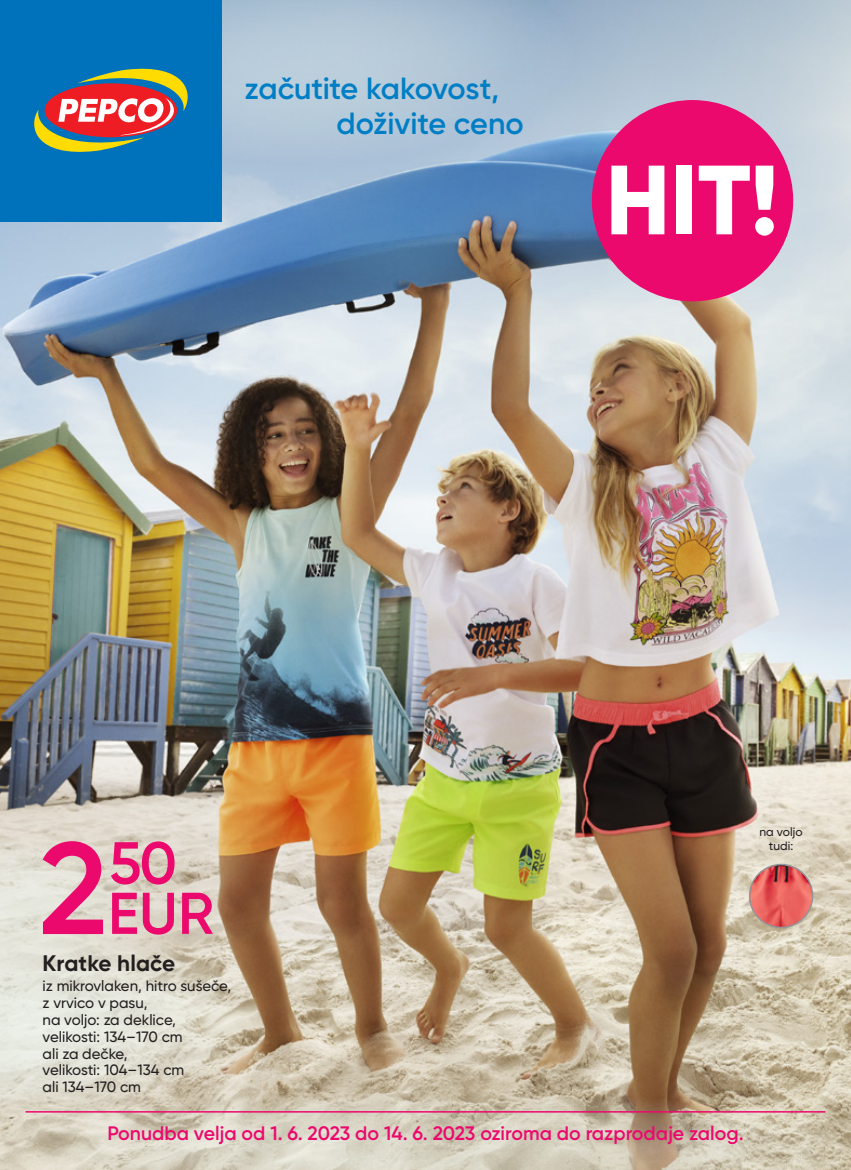
<style>
.page{position:relative;width:851px;height:1170px;background:#fff}
.page>*{position:absolute;margin:0;border:0;box-sizing:border-box;transform-origin:0 0}
.t1{font:800 98.1px "Gilroy";color:#fff}
.t2{font:600 59.4px "Gilroy";color:#ec096d}
.t3{font:600 58.65px "Gilroy";color:#ec096d}
.t4{font:600 30.6px/34.2px "Gilroy";letter-spacing:-.01em;color:#007ec5}
.t5{font:700 22.5px "Gilroy";color:#231f20}
.t6{font:600 19.5px "Gilroy";color:#ec096d}
.t7{font:500 15px/16.8px "Gilroy";color:#231f20}
.t8{font:500 12px/13.5px "Gilroy";color:#231f20;text-align:center}
.s1{font-size:130.2px}
</style>
<div class="page">
<img style="left:0;top:0;width:850px;height:1091px">
<svg style="left:221px;top:0;width:357px;height:164px;background:#aac1d5"></svg>
<svg style="left:0;top:1091px;width:850px;height:78px;background:#cfc5b2"></svg>
<svg style="left:0;top:928px;width:259px;height:184px;background:#d9d4c5"></svg>
<svg style="left:0;top:836px;width:176px;height:131px;background:#dfdbcf"></svg>
<div style="left:591px;top:100px;width:202px;height:201px;background:#ec096d;border-radius:50%"></div>
<img style="left:749px;top:864px;width:63px;height:63px;border-radius:31px">
<div style="left:748px;top:863px;width:65px;height:65px;border:2px solid #939598;border-radius:50%"></div>
<div style="left:0;top:0;width:221px;height:221px;background:#0072bc"></div>
<svg style="left:34px;top:68px;width:154px;height:84px"></svg>
<hr style="left:26px;top:1110px;width:799px;height:2px;background:#ec096d">
<h3 class="t4" style="left:336px;top:71px;width:189px;text-indent:-92px">začutite kakovost, doživite ceno</h3>
<h1 class="t1" style="left:605px;top:138px;width:174px">HIT!</h1>
<h2 class="t2" style="left:39px;top:826px;width:139px"><span class="s1">2</span> 50</h2>
<h3 class="t3" style="left:108px;top:876px;width:107px">EUR</h3>
<h3 class="t5" style="left:43px;top:949px;width:134px">Kratke hlače</h3>
<p class="t7" style="left:43px;top:977px;width:190px">iz mikrovlaken, hitro sušeče, z vrvico v pasu,<br>na voljo: za deklice, velikosti: 134–170 cm<br>ali za dečke,<br>velikosti: 104–134 cm<br>ali 134–170 cm</p>
<p class="t8" style="left:759px;top:824px;width:45px">na voljo tudi:</p>
<h3 class="t6" style="left:107px;top:1121px;width:637px">Ponudba velja od 1. 6. 2023 do 14. 6. 2023 oziroma do razprodaje zalog.</h3>
</div>
